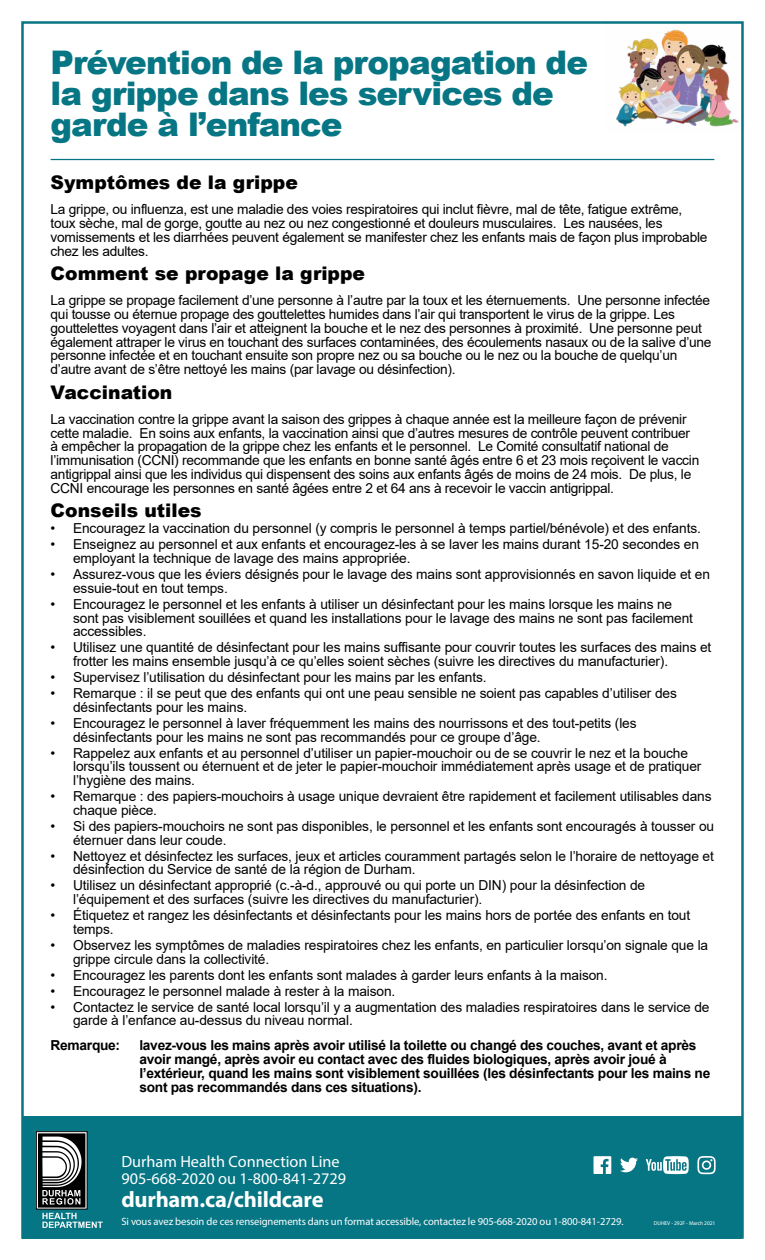
<style>
.page{position:relative;width:765px;height:1260px;background:#fff}
.page>*{position:absolute;margin:0;border:0;box-sizing:border-box;transform-origin:0 0}
.t1{font:900 32.5px/31.2px "Arial";letter-spacing:-.03em;color:#067684}
.website{font:700 22.5px "Myriad Pro";letter-spacing:-.01em;color:#fff}
.t2{font:900 18.75px "Arial";color:#000}
.contact{font:16.25px "Myriad Pro";color:#fff}
.Text{font:13.75px/13.8px "Arial";letter-spacing:-.01em;color:#000}
.Text-2{font:700 13.75px/13.8px "Arial";letter-spacing:-.02em;color:#000}
.accessibility_statem{font:10.62px "Myriad Pro";letter-spacing:-.01em;color:#fff}
.date{font:5.5px "Myriad Pro";letter-spacing:-.01em;color:#fff}
</style>
<div class="page">
<div style="left:22px;top:1116px;width:720px;height:122px;background:#067684"></div>
<hr style="left:51px;top:159px;width:663px;height:1px;background:#067684">
<div style="left:36px;top:1131px;width:51px;height:78px;border:1px solid #000"></div>
<svg style="left:38px;top:1133px;width:65px;height:95px"></svg>
<img style="left:605px;top:21px;width:139px;height:111px">
<svg style="left:594px;top:1156px;width:17px;height:18px"></svg>
<svg style="left:620px;top:1158px;width:18px;height:14px"></svg>
<svg style="left:646px;top:1156px;width:43px;height:18px"></svg>
<svg style="left:697px;top:1156px;width:19px;height:18px"></svg>
<h1 class="t1" style="left:51px;top:46px;width:539px">Prévention de la propagation de la grippe dans les services de garde à l’enfance</h1>
<h2 class="t2" style="left:51px;top:169px;width:249px">Symptômes de la grippe</h2>
<p class="Text" style="left:51px;top:202px;width:658px">La grippe, ou influenza, est une maladie des voies respiratoires qui inclut fièvre, mal de tête, fatigue extrême, toux sèche, mal de gorge, goutte au nez ou nez congestionné et douleurs musculaires. Les nausées, les vomissements et les diarrhées peuvent également se manifester chez les enfants mais de façon plus improbable chez les adultes.</p>
<h2 class="t2" style="left:51px;top:260px;width:316px">Comment se propage la grippe</h2>
<p class="Text" style="left:51px;top:293px;width:662px">La grippe se propage facilement d’une personne à l’autre par la toux et les éternuements. Une personne infectée qui tousse ou éternue propage des gouttelettes humides dans l’air qui transportent le virus de la grippe. Les gouttelettes voyagent dans l’air et atteignent la bouche et le nez des personnes à proximité. Une personne peut également attraper le virus en touchant des surfaces contaminées, des écoulements nasaux ou de la salive d’une personne infectée et en touchant ensuite son propre nez ou sa bouche ou le nez ou la bouche de quelqu’un d’autre avant de s’être nettoyé les mains (par lavage ou désinfection).</p>
<h2 class="t2" style="left:51px;top:378px;width:123px">Vaccination</h2>
<p class="Text" style="left:51px;top:412px;width:650px">La vaccination contre la grippe avant la saison des grippes à chaque année est la meilleure façon de prévenir cette maladie. En soins aux enfants, la vaccination ainsi que d’autres mesures de contrôle peuvent contribuer à empêcher la propagation de la grippe chez les enfants et le personnel. Le Comité consultatif national de l’immunisation (CCNI) recommande que les enfants en bonne santé âgés entre 6 et 23 mois reçoivent le vaccin antigrippal ainsi que les individus qui dispensent des soins aux enfants âgés de moins de 24 mois. De plus, le CCNI encourage les personnes en santé âgées entre 2 et 64 ans à recevoir le vaccin antigrippal.</p>
<h2 class="t2" style="left:51px;top:497px;width:153px">Conseils utiles</h2>
<p class="Text" style="left:51px;top:521px;width:652px">• Encouragez la vaccination du personnel (y compris le personnel à temps partiel/bénévole) et des enfants.</p>
<p class="Text" style="left:73px;top:537px;width:627px;text-indent:-22px">• Enseignez au personnel et aux enfants et encouragez-les à se laver les mains durant 15-20 secondes en employant la technique de lavage des mains appropriée.</p>
<p class="Text" style="left:73px;top:567px;width:638px;text-indent:-22px">• Assurez-vous que les éviers désignés pour le lavage des mains sont approvisionnés en savon liquide et en essuie-tout en tout temps.</p>
<p class="Text" style="left:73px;top:597px;width:622px;text-indent:-22px">• Encouragez le personnel et les enfants à utiliser un désinfectant pour les mains lorsque les mains ne sont pas visiblement souillées et quand les installations pour le lavage des mains ne sont pas facilement accessibles.</p>
<p class="Text" style="left:73px;top:640px;width:640px;text-indent:-22px">• Utilisez une quantité de désinfectant pour les mains suffisante pour couvrir toutes les surfaces des mains et frotter les mains ensemble jusqu’à ce qu’elles soient sèches (suivre les directives du manufacturier).</p>
<p class="Text" style="left:51px;top:670px;width:438px">• Supervisez l’utilisation du désinfectant pour les mains par les enfants.</p>
<p class="Text" style="left:73px;top:686px;width:605px;text-indent:-22px">• Remarque : il se peut que des enfants qui ont une peau sensible ne soient pas capables d’utiliser des désinfectants pour les mains.</p>
<p class="Text" style="left:73px;top:716px;width:565px;text-indent:-22px">• Encouragez le personnel à laver fréquemment les mains des nourrissons et des tout-petits (les désinfectants pour les mains ne sont pas recommandés pour ce groupe d’âge.</p>
<p class="Text" style="left:73px;top:746px;width:630px;text-indent:-22px">• Rappelez aux enfants et au personnel d’utiliser un papier-mouchoir ou de se couvrir le nez et la bouche lorsqu’ils toussent ou éternuent et de jeter le papier-mouchoir immédiatement après usage et de pratiquer l’hygiène des mains.</p>
<p class="Text" style="left:73px;top:789px;width:640px;text-indent:-22px">• Remarque : des papiers-mouchoirs à usage unique devraient être rapidement et facilement utilisables dans chaque pièce.</p>
<p class="Text" style="left:73px;top:819px;width:643px;text-indent:-22px">• Si des papiers-mouchoirs ne sont pas disponibles, le personnel et les enfants sont encouragés à tousser ou éternuer dans leur coude.</p>
<p class="Text" style="left:73px;top:849px;width:642px;text-indent:-22px">• Nettoyez et désinfectez les surfaces, jeux et articles couramment partagés selon le l’horaire de nettoyage et désinfection du Service de santé de la région de Durham.</p>
<p class="Text" style="left:73px;top:879px;width:574px;text-indent:-22px">• Utilisez un désinfectant approprié (c.-à-d., approuvé ou qui porte un DIN) pour la désinfection de l’équipement et des surfaces (suivre les directives du manufacturier).</p>
<p class="Text" style="left:73px;top:908px;width:619px;text-indent:-22px">• Étiquetez et rangez les désinfectants et désinfectants pour les mains hors de portée des enfants en tout temps.</p>
<p class="Text" style="left:73px;top:938px;width:637px;text-indent:-22px">• Observez les symptômes de maladies respiratoires chez les enfants, en particulier lorsqu’on signale que la grippe circule dans la collectivité.</p>
<p class="Text" style="left:51px;top:968px;width:558px">• Encouragez les parents dont les enfants sont malades à garder leurs enfants à la maison.</p>
<p class="Text" style="left:51px;top:984px;width:346px">• Encouragez le personnel malade à rester à la maison.</p>
<p class="Text" style="left:73px;top:1000px;width:638px;text-indent:-22px">• Contactez le service de santé local lorsqu’il y a augmentation des maladies respiratoires dans le service de garde à l’enfance au-dessus du niveau normal.</p>
<p class="Text-2" style="left:51px;top:1039px;width:71px">Remarque:</p>
<p class="Text-2" style="left:139px;top:1039px;width:573px">lavez-vous les mains après avoir utilisé la toilette ou changé des couches, avant et après avoir mangé, après avoir eu contact avec des fluides biologiques, après avoir joué à l’extérieur, quand les mains sont visiblement souillées (les désinfectants pour les mains ne sont pas recommandés dans ces situations).</p>
<p class="contact" style="left:121px;top:1151px;width:220px">Durham Health Connection Line</p>
<p class="contact" style="left:121px;top:1169px;width:226px">905-668-2020 ou 1-800-841-2729</p>
<p class="website" style="left:121px;top:1184px;width:204px">durham.ca/childcare</p>
<p class="accessibility_statem" style="left:121px;top:1215px;width:504px">Si vous avez besoin de ces renseignements dans un format accessible, contactez le 905-668-2020 ou 1-800-841-2729.</p>
<p class="date" style="left:654px;top:1220px;width:63px">DUHEV - 292F - March 2021</p>
</div>
